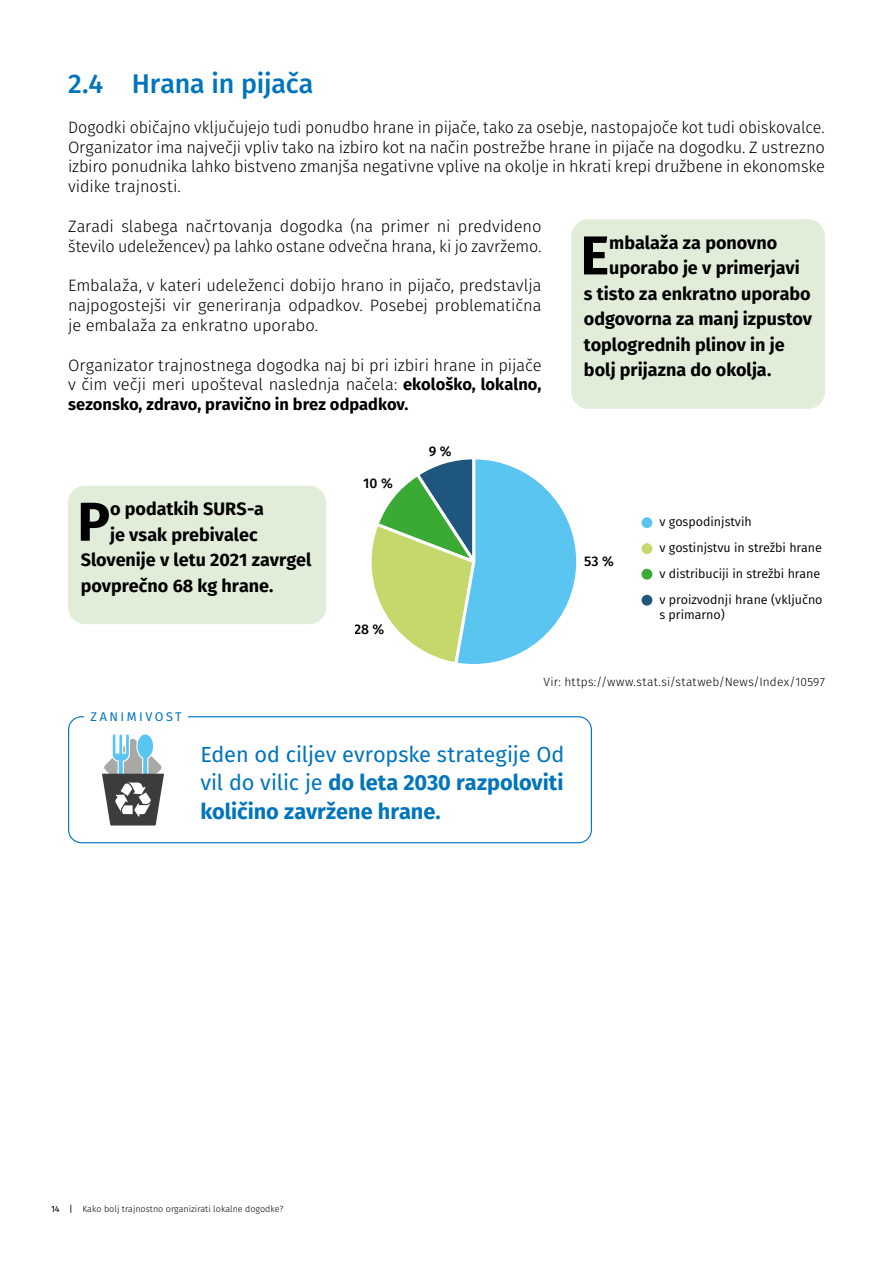
<style>
.page{position:relative;width:893px;height:1263px;background:#fff}
.page>*{position:absolute;margin:0;border:0;box-sizing:border-box;transform-origin:0 0}
.t1{font:700 54.75px "Fira Sans";color:#000}
.t2{font:500 27px "Fira Sans";letter-spacing:-.01em;color:#0075bc}
.t3{font:21.75px/28.7px "Fira Sans";letter-spacing:-.005em;color:#0075bc;text-align:justify}
.t4{font:700 18px "Fira Sans";color:#000}
.t5{font:300 16.5px/19.8px "Fira Sans";letter-spacing:-.005em;color:#000;text-align:justify}
.t6{font:500 13.95px "Fira Sans";color:#000}
.t7{font:12.6px/25.8px "Fira Sans";color:#000}
.t8{font:12.6px "Fira Sans";letter-spacing:.2em;color:#0075bc}
.t9{font:300 12px "Fira Sans";letter-spacing:.02em;color:#000}
.t10{font:300 9px "Fira Sans";color:#000}
.s1{font-weight:700}
.s2{font-weight:400}
</style>
<div class="page">
<svg style="left:371px;top:459px;width:206px;height:205px"></svg>
<div style="left:641px;top:517px;width:11px;height:11px;background:#5bc5f2;border-radius:50%"></div>
<div style="left:641px;top:543px;width:11px;height:11px;background:#c6d76b;border-radius:50%"></div>
<div style="left:641px;top:569px;width:11px;height:11px;background:#3aaa35;border-radius:50%"></div>
<div style="left:641px;top:595px;width:11px;height:11px;background:#1e567d;border-radius:50%"></div>
<svg style="left:102px;top:734px;width:62px;height:91px"></svg>
<div style="left:68px;top:716px;width:524px;height:127px;border:1px solid #0075bc;border-radius:13px"></div>
<div style="left:85px;top:709px;width:103px;height:15px;background:#fff"></div>
<div style="left:571px;top:219px;width:254px;height:190px;background:#e2edd9;border-radius:17px"></div>
<div style="left:68px;top:486px;width:258px;height:138px;background:#e2edd9;border-radius:17px"></div>
<h2 class="t2" style="left:68px;top:62px;width:247px">2.4 Hrana in pijača</h2>
<p class="t5" style="left:68px;top:117px;width:758px">Dogodki običajno vključujejo tudi ponudbo hrane in pijače, tako za osebje, nastopajoče kot tudi obiskovalce.<br>Organizator ima največji vpliv tako na izbiro kot na način postrežbe hrane in pijače na dogodku. Z ustrezno izbiro ponudnika lahko bistveno zmanjša negativne vplive na okolje in hkrati krepi družbene in ekonomske vidike trajnosti.</p>
<p class="t5" style="left:68px;top:216px;width:475px">Zaradi slabega načrtovanja dogodka (na primer ni predvideno število udeležencev) pa lahko ostane odvečna hrana, ki jo zavržemo.</p>
<p class="t5" style="left:68px;top:276px;width:475px">Embalaža, v kateri udeleženci dobijo hrano in pijačo, predstavlja najpogostejši vir generiranja odpadkov. Posebej problematična je embalaža za enkratno uporabo.</p>
<p class="t5" style="left:68px;top:355px;width:475px">Organizator trajnostnega dogodka naj bi pri izbiri hrane in pijače v čim večji meri upošteval naslednja načela: <span class="s1">ekološko, lokalno, sezonsko, zdravo, pravično in brez odpadkov.</span></p>
<h1 class="t1" style="left:580px;top:209px;width:30px">E</h1>
<p class="t4" style="left:609px;top:228px;width:170px">mbalaža za ponovno</p>
<p class="t4" style="left:609px;top:253px;width:192px">uporabo je v primerjavi</p>
<p class="t4" style="left:584px;top:279px;width:228px">s tisto za enkratno uporabo</p>
<p class="t4" style="left:584px;top:304px;width:230px">odgovorna za manj izpustov</p>
<p class="t4" style="left:584px;top:330px;width:202px">toplogrednih plinov in je</p>
<p class="t4" style="left:584px;top:355px;width:189px">bolj prijazna do okolja.</p>
<h1 class="t1" style="left:77px;top:476px;width:34px">P</h1>
<p class="t4" style="left:110px;top:494px;width:155px">o podatkih SURS-a</p>
<p class="t4" style="left:110px;top:519px;width:149px">je vsak prebivalec</p>
<p class="t4" style="left:81px;top:545px;width:232px">Slovenije v letu 2021 zavrgel</p>
<p class="t4" style="left:81px;top:570px;width:194px">povprečno 68 kg hrane.</p>
<p class="t8" style="left:91px;top:707px;width:93px">ZANIMIVOST</p>
<p class="t6" style="left:363px;top:472px;width:31px">10 %</p>
<p class="t6" style="left:429px;top:440px;width:24px">9 %</p>
<p class="t6" style="left:354px;top:618px;width:32px">28 %</p>
<p class="t6" style="left:584px;top:550px;width:31px">53 %</p>
<p class="t7" style="left:659px;top:509px;width:165px">v gospodinjstvih<br>v gostinjstvu in strežbi hrane v distribuciji in strežbi hrane v proizvodnji hrane (vključno</p>
<p class="t7" style="left:659px;top:601px;width:67px">s primarno)</p>
<p class="t9" style="left:544px;top:673px;width:283px">Vir: https://www.stat.si/statweb/News/Index/10597</p>
<h3 class="t3" style="left:200px;top:739px;width:365px">Eden od ciljev evropske strategije Od vil do vilic je <span class="s1">do leta 2030 razpoloviti količino zavržene hrane.</span></h3>
<p class="t10" style="left:51px;top:1202px;width:234px"><span class="s2">14 |</span> Kako bolj trajnostno organizirati lokalne dogodke?</p>
</div>
